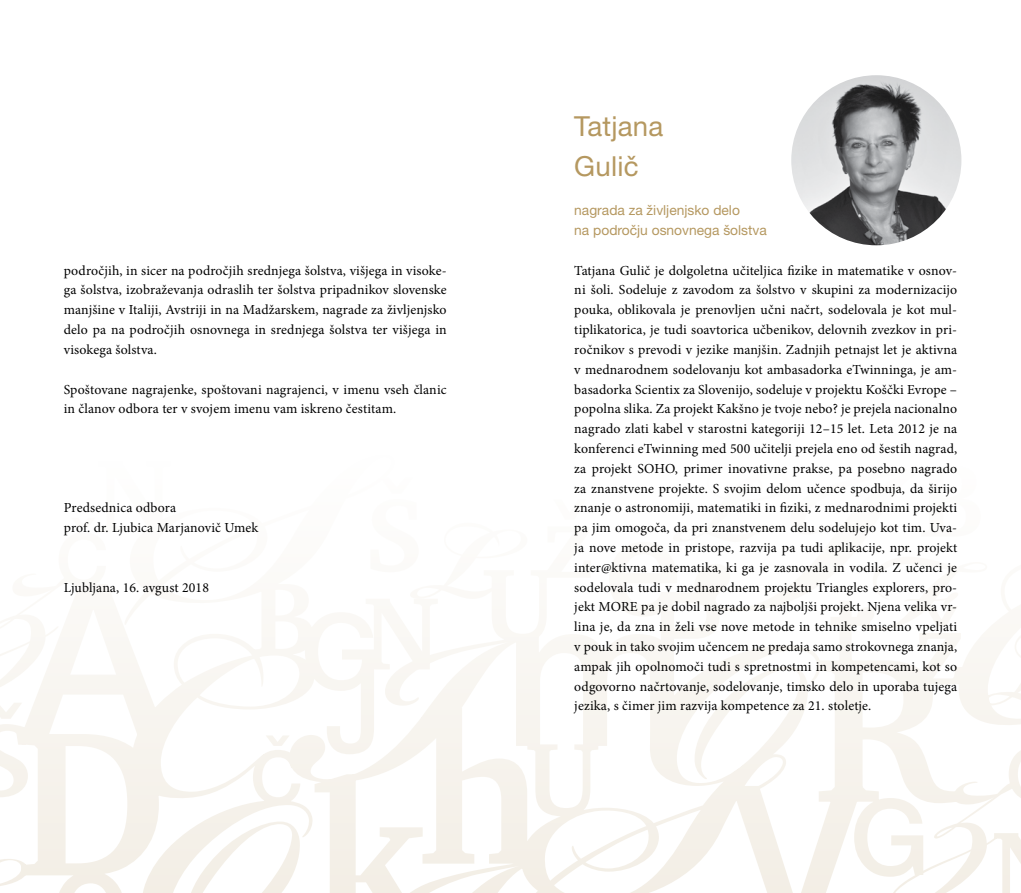
<style>
.page{position:relative;width:1021px;height:893px;background:#fff}
.page>*{position:absolute;margin:0;border:0;box-sizing:border-box;transform-origin:0 0}
.t1{font:27.6px/39.6px "Hel Neue Slo Roman";letter-spacing:.01em;color:#b59860}
.t2{font:13.8px/19.8px "Minion Pro";letter-spacing:.01em;color:#000;text-align:justify}
.t3{font:13.8px/19.8px "Hel Neue Slo Roman";color:#b59860}
</style>
<div class="page">
<svg style="left:0;top:624px;width:1020px;height:269px"></svg>
<img style="left:791px;top:75px;width:170px;height:170px;border-radius:85px">
<p class="t2" style="left:64px;top:260px;width:384px">področjih, in sicer na področjih srednjega šolstva, višjega in visoke&shy;ga šolstva, izobraževanja odraslih ter šolstva pripadnikov slovenske manjšine v Italiji, Avstriji in na Madžarskem, nagrade za življenjsko delo pa na področjih osnovnega in srednjega šolstva ter višjega in visokega šolstva.</p>
<p class="t2" style="left:64px;top:379px;width:384px">Spoštovane nagrajenke, spoštovani nagrajenci, v imenu vseh članic in članov odbora ter v svojem imenu vam iskreno čestitam.</p>
<p class="t2" style="left:64px;top:498px;width:196px">Predsednica odbora<br>prof. dr. Ljubica Marjanovič Umek</p>
<p class="t2" style="left:64px;top:577px;width:147px">Ljubljana, 16. avgust 2018</p>
<h1 class="t1" style="left:574px;top:106px;width:91px">Tatjana<br>Gulič</h1>
<p class="t3" style="left:574px;top:200px;width:194px">nagrada za življenjsko delo<br>na področju osnovnega šolstva</p>
<p class="t2" style="left:574px;top:260px;width:384px">Tatjana Gulič je dolgoletna učiteljica fizike in matematike v osnov&shy;ni šoli. Sodeluje z zavodom za šolstvo v skupini za modernizacijo pouka, oblikovala je prenovljen učni načrt, sodelovala je kot mul&shy;tiplikatorica, je tudi soavtorica učbenikov, delovnih zvezkov in pri&shy;ročnikov s prevodi v jezike manjšin. Zadnjih petnajst let je aktivna v mednarodnem sodelovanju kot ambasadorka eTwinninga, je am&shy;basadorka Scientix za Slovenijo, sodeluje v projektu Koščki Evrope – popolna slika. Za projekt Kakšno je tvoje nebo? je prejela nacionalno nagrado zlati kabel v starostni kategoriji 12–15 let. Leta 2012 je na konferenci eTwinning med 500 učitelji prejela eno od šestih nagrad, za projekt SOHO, primer inovativne prakse, pa posebno nagrado za znanstvene projekte. S svojim delom učence spodbuja, da širijo znanje o astronomiji, matematiki in fiziki, z mednarodnimi projekti pa jim omogoča, da pri znanstvenem delu sodelujejo kot tim. Uva&shy;ja nove metode in pristope, razvija pa tudi aplikacije, npr. projekt inter@ktivna matematika, ki ga je zasnovala in vodila. Z učenci je sodelovala tudi v mednarodnem projektu Triangles explorers, pro&shy;jekt MORE pa je dobil nagrado za najboljši projekt. Njena velika vr&shy;lina je, da zna in želi vse nove metode in tehnike smiselno vpeljati v pouk in tako svojim učencem ne predaja samo strokovnega znanja, ampak jih opolnomoči tudi s spretnostmi in kompetencami, kot so odgovorno načrtovanje, sodelovanje, timsko delo in uporaba tujega jezika, s čimer jim razvija kompetence za 21. stoletje.</p>
</div>
